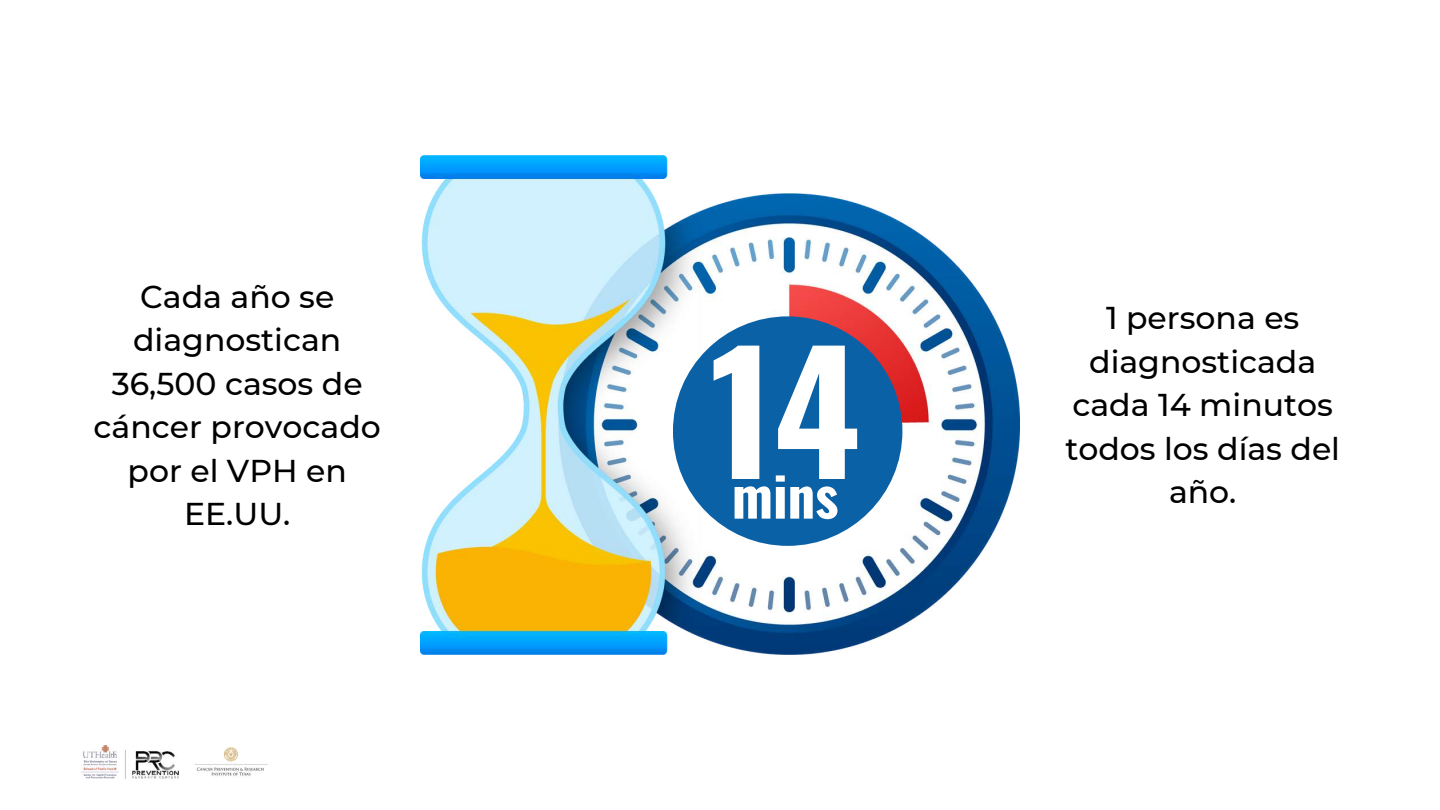
<style>
.page{position:relative;width:1440px;height:810px;background:#fff}
.page>*{position:absolute;margin:0;border:0;box-sizing:border-box;transform-origin:0 0}
.t1{font:700 164.6px "Oswald";color:#fff}
.t2{font:700 54.7px "Oswald";color:#fff}
.t3{font:500 31.5px/43.5px "Montserrat";color:#000;text-align:center}
</style>
<div class="page">
<img style="left:420px;top:155px;width:599px;height:500px">
<div style="left:673px;top:316px;width:229px;height:230px;background:#0b61a6;border-radius:50%"></div>
<img style="left:194px;top:747px;width:74px;height:29px">
<img style="left:81px;top:746px;width:98px;height:33px">
<p class="t3" style="left:94px;top:274px;width:289px">Cada año se diagnostican<br>36,500 casos de cáncer provocado por el VPH en<br>EE.UU.</p>
<h1 class="t1" style="left:710px;top:283px;width:152px">14</h1>
<h2 class="t2" style="left:732px;top:453px;width:108px">mins</h2>
<p class="t3" style="left:1065px;top:296px;width:276px">1 persona es diagnosticada cada 14 minutos todos los días del año.</p>
</div>
